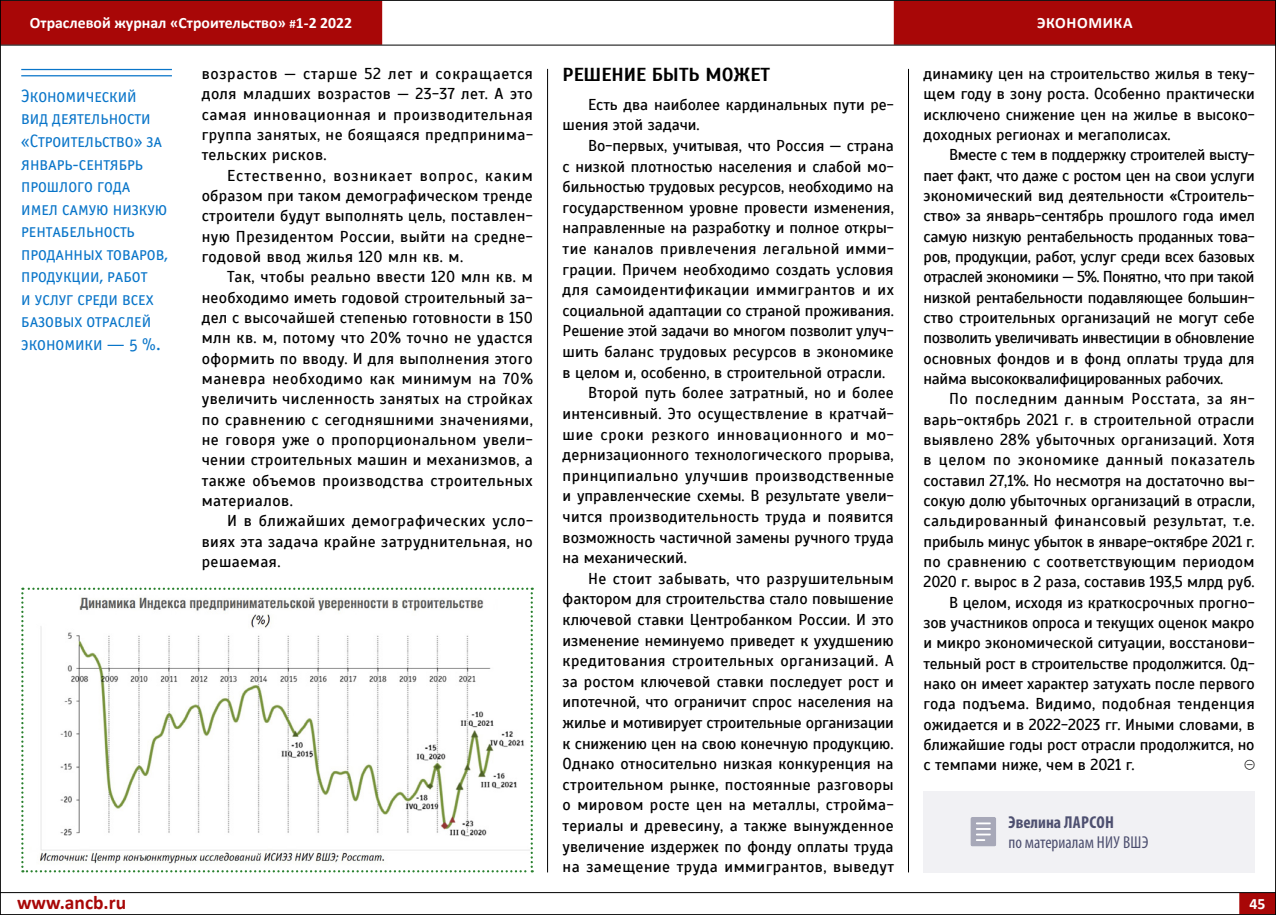
<style>
.page{position:relative;width:1276px;height:915px;background:#fff}
.page>*{position:absolute;margin:0;border:0;box-sizing:border-box;transform-origin:0 0}
.t1{font:700 19.5px "Calibri";color:#a80707}
.t2{font:700 18.75px "Scada";color:#000}
.t3{font:18px/22.5px "Officina Sans Book SCC";color:#0975c9}
.t4{font:condensed 17.25px "Myriad Pro";color:#4e5070}
.t5{font:700 condensed 17.25px "Myriad Pro";color:#4e5070}
.t6{font:15.75px/20.2px "Scada";color:#000;text-align:justify}
.t7{font:15.75px "Scada";letter-spacing:.025em;color:#000}
.t8{font:15.75px "Scada";letter-spacing:.03em;color:#000}
.t9{font:15.75px "Scada";letter-spacing:.02em;color:#000}
.t10{font:15.75px "Scada";letter-spacing:.04em;color:#000}
.t11{font:700 15.75px "Calibri";color:#fff}
.s1{font-size:12.75px}
</style>
<div class="page">
<svg style="left:21px;top:587px;width:512px;height:285px"></svg>
<hr style="left:21px;top:69px;width:151px;height:1px;background:#0975c9">
<hr style="left:21px;top:75px;width:151px;height:1px;background:#0975c9">
<div style="left:923px;top:790px;width:331px;height:82px;background:#f1f1f4"></div>
<svg style="left:970px;top:817px;width:26px;height:29px"></svg>
<hr style="left:908px;top:69px;width:1px;height:803px;background:#000">
<hr style="left:547px;top:69px;width:1px;height:803px;background:#000">
<div style="left:0;top:1px;width:382px;height:44px;background:#a80707"></div>
<div style="left:894px;top:1px;width:382px;height:44px;background:#a80707"></div>
<hr style="left:0;top:0;width:1276px;height:1px;background:#000">
<hr style="left:0;top:45px;width:1276px;height:1px;background:#000">
<div style="left:1239px;top:892px;width:37px;height:21px;background:#a80707"></div>
<hr style="left:0;top:891px;width:1276px;height:1px;background:#000">
<hr style="left:0;top:913px;width:1276px;height:1px;background:#000">
<hr style="left:0;top:0;width:1px;height:914px;background:#000">
<hr style="left:1275px;top:0;width:1px;height:914px;background:#000">
<p class="t11" style="left:30px;top:12px;width:324px">Отраслевой журнал «Строительство» <span class="s1">#</span>1-2 2022</p>
<p class="t11" style="left:1037px;top:12px;width:21px">Экономика</p>
<p class="t3" style="left:21px;top:85px;width:148px">Экономический вид деятельности «Строительство» за январь-сентябрь прошлого года имел самую низкую рентабельность проданных товаров, продукции, работ<br>и услуг среди всех базовых отраслей экономики — 5 %.</p>
<p class="t6" style="left:202px;top:64px;width:333px">возрастов — старше 52 лет и сокращается доля младших возрастов — 23-37 лет. А это самая инновационная и производительная группа занятых, не боящаяся предпринима&shy;тельских рисков.</p>
<p class="t6" style="left:202px;top:165px;width:333px;text-indent:26px">Естественно, возникает вопрос, каким образом при таком демографическом тренде строители будут выполнять цель, поставлен&shy;ную Президентом России, выйти на средне&shy;годовой ввод жилья 120 млн кв. м.</p>
<p class="t6" style="left:202px;top:267px;width:333px;text-indent:26px">Так, чтобы реально ввести 120 млн кв. м необходимо иметь годовой строительный за&shy;дел с высочайшей степенью готовности в 150 млн кв. м, потому что 20% точно не удастся оформить по вводу. И для выполнения этого маневра необходимо как минимум на 70% увеличить численность занятых на стройках по сравнению с сегодняшними значениями, не говоря уже о пропорциональном увели&shy;чении строительных машин и механизмов, а также объемов производства строительных материалов.</p>
<p class="t6" style="left:202px;top:511px;width:333px;text-indent:26px">И в ближайших демографических усло&shy;виях эта задача крайне затруднительная, но решаемая.</p>
<p class="t2" style="left:562px;top:63px;width:209px">РЕШЕНИЕ БЫТЬ МОЖЕТ</p>
<p class="t6" style="left:562px;top:94px;width:332px;text-indent:26px">Есть два наиболее кардинальных пути ре&shy;шения этой задачи.</p>
<p class="t6" style="left:588px;top:136px;width:307px">Во-первых, учитывая, что Россия — страна</p>
<p class="t6" style="left:562px;top:156px;width:332px">с низкой плотностью населения и слабой мо-</p>
<p class="t6" style="left:562px;top:177px;width:333px">бильностью трудовых ресурсов, необходимо на</p>
<p class="t6" style="left:562px;top:197px;width:333px">государственном уровне провести изменения,</p>
<p class="t6" style="left:562px;top:218px;width:333px">направленные на разработку и полное откры-</p>
<p class="t8" style="left:562px;top:239px;width:333px">тие каналов привлечения легальной имми-</p>
<p class="t6" style="left:562px;top:259px;width:332px">грации. Причем необходимо создать условия</p>
<p class="t8" style="left:562px;top:280px;width:333px">для самоидентификации иммигрантов и их</p>
<p class="t6" style="left:562px;top:300px;width:333px">социальной адаптации со страной проживания.</p>
<p class="t6" style="left:562px;top:321px;width:333px">Решение этой задачи во многом позволит улуч-</p>
<p class="t6" style="left:562px;top:341px;width:333px">шить баланс трудовых ресурсов в экономике</p>
<p class="t6" style="left:562px;top:362px;width:324px">в целом и, особенно, в строительной отрасли.</p>
<p class="t6" style="left:588px;top:383px;width:307px">Второй путь более затратный, но и более</p>
<p class="t9" style="left:562px;top:404px;width:333px">интенсивный. Это осуществление в кратчай-</p>
<p class="t10" style="left:562px;top:424px;width:333px">шие сроки резкого инновационного и мо-</p>
<p class="t6" style="left:562px;top:444px;width:333px">дернизационного технологического прорыва,</p>
<p class="t8" style="left:562px;top:466px;width:333px">принципиально улучшив производственные</p>
<p class="t6" style="left:562px;top:486px;width:333px">и управленческие схемы. В результате увели-</p>
<p class="t7" style="left:562px;top:507px;width:332px">чится производительность труда и появится</p>
<p class="t6" style="left:562px;top:527px;width:332px">возможность частичной замены ручного труда</p>
<p class="t6" style="left:562px;top:547px;width:126px">на механический.</p>
<p class="t7" style="left:588px;top:569px;width:307px">Не стоит забывать, что разрушительным</p>
<p class="t6" style="left:562px;top:589px;width:333px">фактором для строительства стало повышение</p>
<p class="t6" style="left:562px;top:609px;width:332px">ключевой ставки Центробанком России. И это</p>
<p class="t6" style="left:562px;top:630px;width:333px">изменение неминуемо приведет к ухудшению</p>
<p class="t8" style="left:562px;top:651px;width:333px">кредитования строительных организаций. А</p>
<p class="t6" style="left:562px;top:671px;width:333px">за ростом ключевой ставки последует рост и</p>
<p class="t6" style="left:562px;top:691px;width:332px">ипотечной, что ограничит спрос населения на</p>
<p class="t6" style="left:562px;top:712px;width:333px">жилье и мотивирует строительные организации</p>
<p class="t6" style="left:562px;top:733px;width:332px">к снижению цен на свою конечную продукцию.</p>
<p class="t6" style="left:562px;top:753px;width:332px">Однако относительно низкая конкуренция на</p>
<p class="t9" style="left:562px;top:774px;width:332px">строительном рынке, постоянные разговоры</p>
<p class="t7" style="left:562px;top:795px;width:332px">о мировом росте цен на металлы, стройма-</p>
<p class="t9" style="left:562px;top:816px;width:333px">териалы и древесину, а также вынужденное</p>
<p class="t6" style="left:562px;top:836px;width:332px">увеличение издержек по фонду оплаты труда</p>
<p class="t8" style="left:562px;top:857px;width:333px">на замещение труда иммигрантов, выведут</p>
<p class="t6" style="left:923px;top:63px;width:333px">динамику цен на строительство жилья в теку&shy;щем году в зону роста. Особенно практически исключено снижение цен на жилье в высоко&shy;доходных регионах и мегаполисах.</p>
<p class="t6" style="left:923px;top:145px;width:333px;text-indent:26px">Вместе с тем в поддержку строителей высту&shy;пает факт, что даже с ростом цен на свои услуги экономический вид деятельности «Строитель&shy;ство» за январь-сентябрь прошлого года имел самую низкую рентабельность проданных това&shy;ров, продукции, работ, услуг среди всех базовых отраслей экономики — 5%. Понятно, что при такой низкой рентабельности подавляющее большин&shy;ство строительных организаций не могут себе позволить увеличивать инвестиции в обновление основных фондов и в фонд оплаты труда для найма высококвалифицированных рабочих.</p>
<p class="t10" style="left:949px;top:389px;width:307px">По последним данным Росстата, за ян-</p>
<p class="t6" style="left:923px;top:409px;width:332px">варь-октябрь 2021 г. в строительной отрасли</p>
<p class="t6" style="left:923px;top:429px;width:333px">выявлено 28% убыточных организаций. Хотя</p>
<p class="t10" style="left:923px;top:450px;width:333px">в целом по экономике данный показатель</p>
<p class="t6" style="left:923px;top:470px;width:333px">составил 27,1%. Но несмотря на достаточно вы-</p>
<p class="t6" style="left:923px;top:490px;width:333px">сокую долю убыточных организаций в отрасли,</p>
<p class="t7" style="left:923px;top:511px;width:332px">сальдированный финансовый результат, т.е.</p>
<p class="t6" style="left:923px;top:531px;width:333px">прибыль минус убыток в январе-октябре 2021 г.</p>
<p class="t9" style="left:923px;top:552px;width:332px">по сравнению с соответствующим периодом</p>
<p class="t6" style="left:923px;top:571px;width:333px">2020 г. вырос в 2 раза, составив 193,5 млрд руб.</p>
<p class="t6" style="left:949px;top:592px;width:307px">В целом, исходя из краткосрочных прогно-</p>
<p class="t6" style="left:923px;top:612px;width:332px">зов участников опроса и текущих оценок макро</p>
<p class="t6" style="left:923px;top:632px;width:332px">и микро экономической ситуации, восстанови-</p>
<p class="t6" style="left:923px;top:653px;width:333px">тельный рост в строительстве продолжится. Од-</p>
<p class="t6" style="left:923px;top:673px;width:333px">нако он имеет характер затухать после первого</p>
<p class="t7" style="left:923px;top:694px;width:333px">года подъема. Видимо, подобная тенденция</p>
<p class="t6" style="left:923px;top:714px;width:333px">ожидается и в 2022-2023 гг. Иными словами, в</p>
<p class="t6" style="left:923px;top:734px;width:332px">ближайшие годы рост отрасли продолжится, но</p>
<p class="t6" style="left:923px;top:754px;width:213px">с темпами ниже, чем в 2021 г.</p>
<p class="t5" style="left:1008px;top:811px;width:107px">Эвелина ЛАРСОН</p>
<p class="t4" style="left:1008px;top:831px;width:141px">по материалам НИУ ВШЭ</p>
<p class="t1" style="left:17px;top:889px;width:111px">www.ancb.ru</p>
<p class="t11" style="left:1249px;top:892px;width:17px">45</p>
</div>
